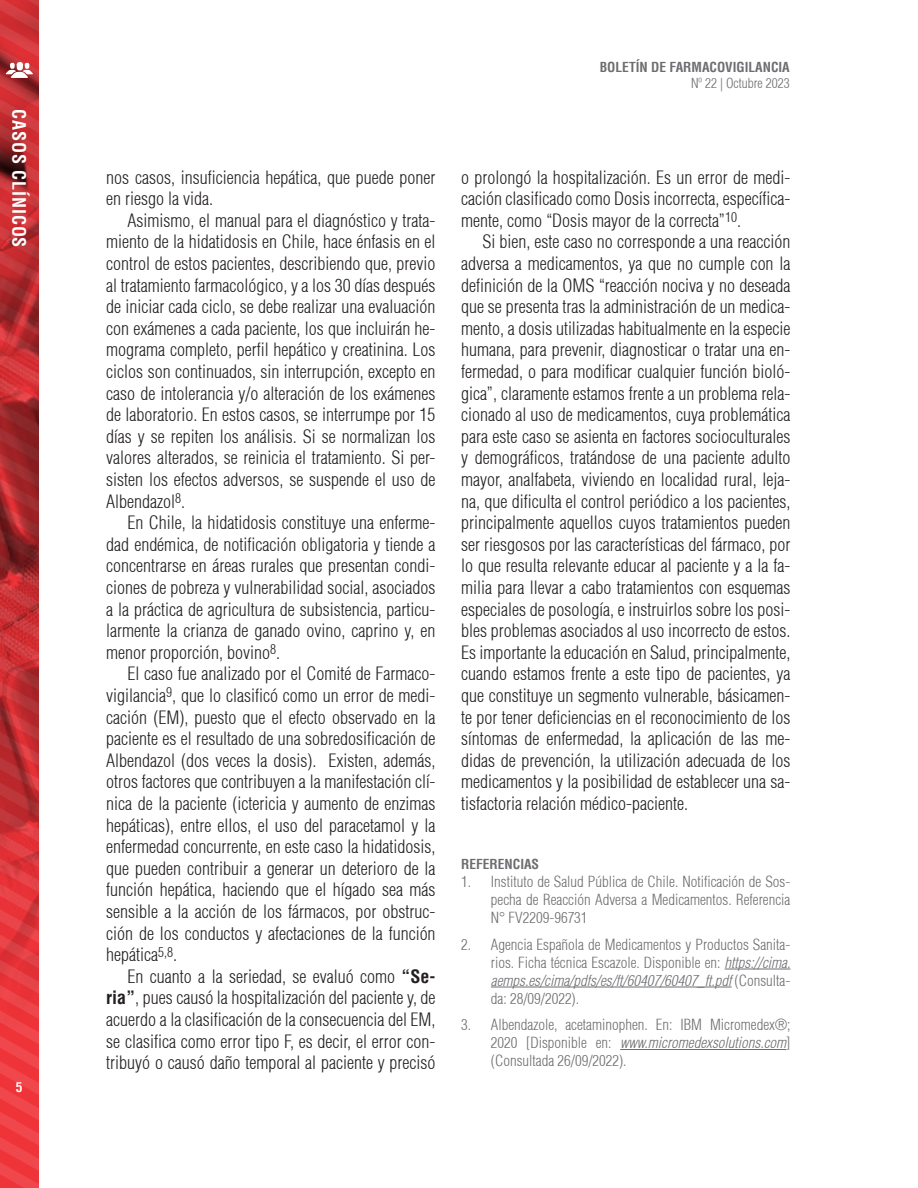
<style>
.page{position:relative;width:918px;height:1188px;background:#fff}
.page>*{position:absolute;margin:0;border:0;box-sizing:border-box;transform-origin:0 0}
.t1{font:300 condensed 18px/21.6px "Helvetica";color:#231f20;text-align:justify}
.t2{font:700 condensed 18px "Helvetica";letter-spacing:.05em;color:#fff}
.t3{font:300 condensed 15px/18px "Helvetica";color:#6c6d70;text-align:justify}
.t4{font:700 condensed 13.5px "Helvetica";color:#6c6d70}
.t5{font:300 condensed 13.5px "Helvetica";color:#6c6d70}
.t6{font:700 condensed 13.5px "Helvetica";color:#fff}
.s1{font-weight:700}
.s2{font-style:italic}
</style>
<div class="page">
<svg style="left:0;top:0;width:39px;height:1188px;background:#c43236"></svg>
<hr style="left:725px;top:969px;width:65px;height:1px;background:#6c6d70">
<hr style="left:491px;top:987px;width:241px;height:1px;background:#6c6d70">
<hr style="left:620px;top:1049px;width:166px;height:1px;background:#6c6d70">
<p class="t2" style="left:30px;top:109px;width:140px;rotate:90deg">CASOS CLÍNICOS</p>
<p class="t6" style="left:16px;top:1078px;width:8px">5</p>
<p class="t4" style="left:600px;top:59px;width:192px">BOLETÍN DE FARMACOVIGILANCIA</p>
<p class="t5" style="left:691px;top:75px;width:100px">Nº 22 | Octubre 2023</p>
<p class="t1" style="left:106px;top:166px;width:331px">nos casos, insuficiencia hepática, que puede poner en riesgo la vida.</p>
<p class="t1" style="left:106px;top:209px;width:331px;text-indent:21px">Asimismo, el manual para el diagnóstico y trata&shy;miento de la hidatidosis en Chile, hace énfasis en el control de estos pacientes, describiendo que, previo al tratamiento farmacológico, y a los 30 días después de iniciar cada ciclo, se debe realizar una evaluación con exámenes a cada paciente, los que incluirán he&shy;mograma completo, perfil hepático y creatinina. Los ciclos son continuados, sin interrupción, excepto en caso de intolerancia y/o alteración de los exámenes de laboratorio. En estos casos, se interrumpe por 15 días y se repiten los análisis. Si se normalizan los valores alterados, se reinicia el tratamiento. Si per&shy;sisten los efectos adversos, se suspende el uso de Albendazol<sup>8</sup>.</p>
<p class="t1" style="left:106px;top:512px;width:331px;text-indent:21px">En Chile, la hidatidosis constituye una enferme&shy;dad endémica, de notificación obligatoria y tiende a concentrarse en áreas rurales que presentan condi&shy;ciones de pobreza y vulnerabilidad social, asociados a la práctica de agricultura de subsistencia, particu&shy;larmente la crianza de ganado ovino, caprino y, en menor proporción, bovino<sup>8</sup>.</p>
<p class="t1" style="left:106px;top:663px;width:331px;text-indent:21px">El caso fue analizado por el Comité de Farmaco&shy;vigilancia<sup>9</sup>, que lo clasificó como un error de medi&shy;cación (EM), puesto que el efecto observado en la paciente es el resultado de una sobredosificación de Albendazol (dos veces la dosis). Existen, además, otros factores que contribuyen a la manifestación clí&shy;nica de la paciente (ictericia y aumento de enzimas hepáticas), entre ellos, el uso del paracetamol y la enfermedad concurrente, en este caso la hidatidosis, que pueden contribuir a generar un deterioro de la función hepática, haciendo que el hígado sea más sensible a la acción de los fármacos, por obstruc&shy;ción de los conductos y afectaciones de la función hepática<sup>5,8</sup>.</p>
<p class="t1" style="left:106px;top:965px;width:331px;text-indent:21px">En cuanto a la seriedad, se evaluó como <span class="s1">“Se&shy;ria”</span>, pues causó la hospitalización del paciente y, de acuerdo a la clasificación de la consecuencia del EM, se clasifica como error tipo F, es decir, el error con&shy;tribuyó o causó daño temporal al paciente y precisó</p>
<p class="t1" style="left:461px;top:166px;width:331px">o prolongó la hospitalización. Es un error de medi&shy;cación clasificado como Dosis incorrecta, específica&shy;mente, como “Dosis mayor de la correcta”<sup>10</sup>.</p>
<p class="t1" style="left:461px;top:231px;width:331px;text-indent:21px">Si bien, este caso no corresponde a una reacción adversa a medicamentos, ya que no cumple con la definición de la OMS “reacción nociva y no deseada que se presenta tras la administración de un medica&shy;mento, a dosis utilizadas habitualmente en la especie humana, para prevenir, diagnosticar o tratar una en&shy;fermedad, o para modificar cualquier función bioló&shy;gica”, claramente estamos frente a un problema rela&shy;cionado al uso de medicamentos, cuya problemática para este caso se asienta en factores socioculturales y demográficos, tratándose de una paciente adulto mayor, analfabeta, viviendo en localidad rural, leja&shy;na, que dificulta el control periódico a los pacientes, principalmente aquellos cuyos tratamientos pueden ser riesgosos por las características del fármaco, por lo que resulta relevante educar al paciente y a la fa&shy;milia para llevar a cabo tratamientos con esquemas especiales de posología, e instruirlos sobre los posi&shy;bles problemas asociados al uso incorrecto de estos.<br>Es importante la educación en Salud, principalmente, cuando estamos frente a este tipo de pacientes, ya que constituye un segmento vulnerable, básicamen&shy;te por tener deficiencias en el reconocimiento de los síntomas de enfermedad, la aplicación de las me&shy;didas de prevención, la utilización adecuada de los medicamentos y la posibilidad de establecer una sa&shy;tisfactoria relación médico-paciente.</p>
<p class="t4" style="left:461px;top:856px;width:80px">REFERENCIAS</p>
<p class="t3" style="left:491px;top:873px;width:301px;text-indent:-30px">1. Instituto de Salud Pública de Chile. Notificación de Sos&shy;pecha de Reacción Adversa a Medicamentos. Referencia N° FV2209-96731</p>
<p class="t3" style="left:491px;top:935px;width:301px;text-indent:-30px">2. Agencia Española de Medicamentos y Productos Sanita&shy;rios. Ficha técnica Escazole. Disponible en: <span class="s2">https://cima. aemps.es/cima/pdfs/es/ft/60407/60407_ft.pdf</span> (Consulta&shy;da: 28/09/2022).</p>
<p class="t3" style="left:491px;top:1016px;width:301px;text-indent:-30px">3. Albendazole, acetaminophen. En: IBM Micromedex®; 2020 [Disponible en: <span class="s2">www.micromedexsolutions.com</span>] (Consultada 26/09/2022).</p>
</div>
